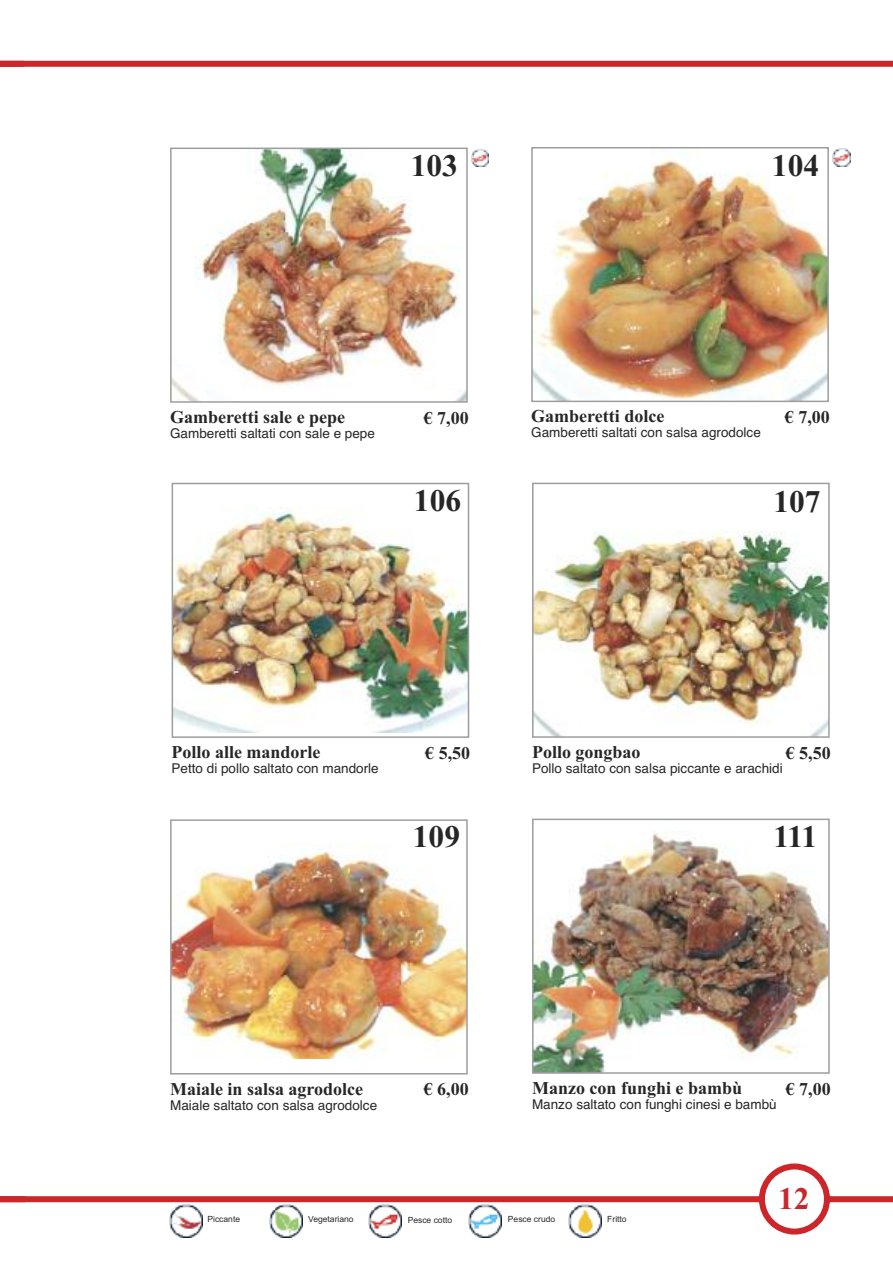
<style>
.page{position:relative;width:893px;height:1263px;background:#fff}
.page>*{position:absolute;margin:0;border:0;box-sizing:border-box;transform-origin:0 0}
.t1{font:700 31.5px "Times New Roman";color:#272627}
.t2{font:700 31.5px "Times New Roman";color:#cc262b}
.t3{font:700 18px "Times New Roman";color:#272627}
.t4{font:13.5px "Helvetica";color:#272627}
.t5{font:8.55px "Arial";color:#272627}
</style>
<div class="page">
<div style="left:0;top:61px;width:893px;height:6px;background:#cc262b"></div>
<img style="left:169px;top:1204px;width:33px;height:33px">
<img style="left:269px;top:1205px;width:33px;height:33px">
<img style="left:369px;top:1205px;width:33px;height:33px">
<img style="left:468px;top:1205px;width:34px;height:33px">
<img style="left:568px;top:1205px;width:33px;height:33px">
<div style="left:0;top:1196px;width:893px;height:6px;background:#cc262b"></div>
<svg style="left:759px;top:1163px;width:71px;height:71px"></svg>
<img style="left:173px;top:151px;width:292px;height:249px">
<div style="left:170px;top:148px;width:298px;height:255px;border:2px solid #9e9d9e"></div>
<img style="left:471px;top:149px;width:18px;height:18px">
<img style="left:534px;top:150px;width:292px;height:249px">
<div style="left:531px;top:147px;width:298px;height:255px;border:2px solid #9e9d9e"></div>
<svg style="left:836px;top:152px;width:15px;height:15px"></svg>
<img style="left:832px;top:148px;width:18px;height:18px">
<img style="left:535px;top:531px;width:292px;height:204px">
<div style="left:532px;top:483px;width:298px;height:255px;border:2px solid #9e9d9e"></div>
<img style="left:175px;top:507px;width:291px;height:225px">
<div style="left:172px;top:483px;width:297px;height:255px;border:2px solid #9e9d9e"></div>
<img style="left:173px;top:843px;width:292px;height:215px">
<div style="left:170px;top:819px;width:298px;height:255px;border:2px solid #9e9d9e"></div>
<img style="left:535px;top:831px;width:292px;height:240px">
<div style="left:532px;top:819px;width:298px;height:255px;border:2px solid #9e9d9e"></div>
<h1 class="t1" style="left:411px;top:147px;width:49px">103</h1>
<h1 class="t1" style="left:772px;top:146px;width:49px">104</h1>
<h2 class="t3" style="left:170px;top:406px;width:177px">Gamberetti sale e pepe</h2>
<p class="t4" style="left:170px;top:425px;width:206px">Gamberetti saltati con sale e pepe</p>
<h2 class="t3" style="left:424px;top:407px;width:46px">€ 7,00</h2>
<h2 class="t3" style="left:531px;top:406px;width:135px">Gamberetti dolce</h2>
<p class="t4" style="left:531px;top:425px;width:231px">Gamberetti saltati con salsa agrodolce</p>
<h2 class="t3" style="left:785px;top:406px;width:46px">€ 7,00</h2>
<h1 class="t1" style="left:414px;top:482px;width:49px">106</h1>
<h1 class="t1" style="left:773px;top:482px;width:49px">107</h1>
<h2 class="t3" style="left:172px;top:741px;width:150px">Pollo alle mandorle</h2>
<h2 class="t3" style="left:786px;top:742px;width:46px">€ 5,50</h2>
<p class="t4" style="left:172px;top:761px;width:209px">Petto di pollo saltato con mandorle</p>
<h2 class="t3" style="left:532px;top:742px;width:110px">Pollo gongbao</h2>
<p class="t4" style="left:532px;top:761px;width:252px">Pollo saltato con salsa piccante e arachidi</p>
<h2 class="t3" style="left:425px;top:742px;width:46px">€ 5,50</h2>
<h1 class="t1" style="left:413px;top:818px;width:49px">109</h1>
<h1 class="t1" style="left:773px;top:818px;width:45px">111</h1>
<h2 class="t3" style="left:170px;top:1078px;width:195px">Maiale in salsa agrodolce</h2>
<p class="t4" style="left:170px;top:1097px;width:209px">Maiale saltato con salsa agrodolce</p>
<h2 class="t3" style="left:424px;top:1078px;width:46px">€ 6,00</h2>
<h2 class="t3" style="left:532px;top:1077px;width:212px">Manzo con funghi e bambù</h2>
<p class="t4" style="left:532px;top:1096px;width:246px">Manzo saltato con funghi cinesi e bambù</p>
<h2 class="t3" style="left:786px;top:1078px;width:46px">€ 7,00</h2>
<h1 class="t2" style="left:778px;top:1179px;width:33px">12</h1>
<p class="t5" style="left:207px;top:1214px;width:34px">Piccante</p>
<p class="t5" style="left:308px;top:1214px;width:47px">Vegetariano</p>
<p class="t5" style="left:408px;top:1214px;width:46px">Pesce cotto</p>
<p class="t5" style="left:508px;top:1214px;width:49px">Pesce crudo</p>
<p class="t5" style="left:607px;top:1214px;width:21px">Fritto</p>
</div>
